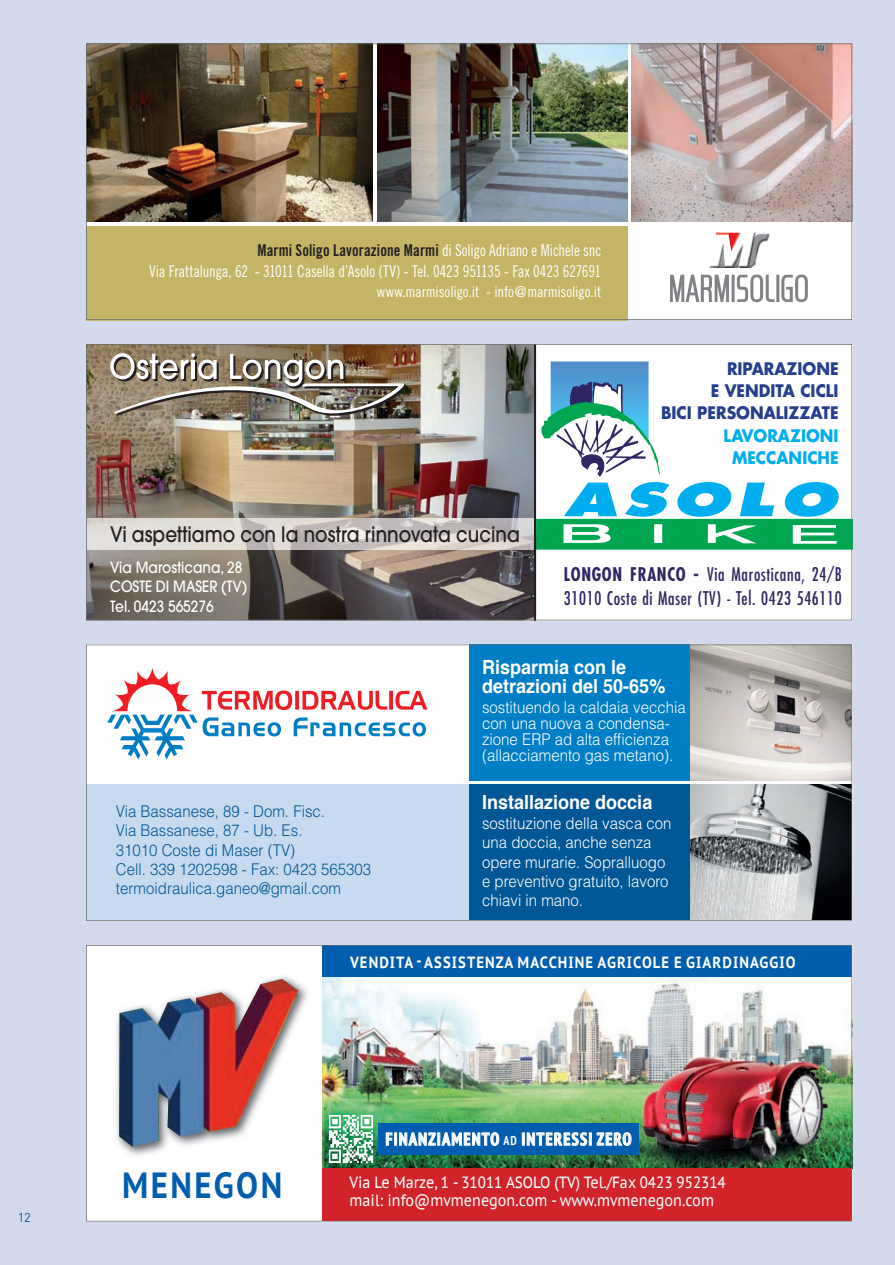
<style>
.page{position:relative;width:895px;height:1265px;background:#fff}
.page>*{position:absolute;margin:0;border:0;box-sizing:border-box;transform-origin:0 0}
.t1{font:700 36.3px "PT Sans Caption";letter-spacing:.08em;color:#015dad;scale:.83 1}
.t2{font:500 21.15px "Avant Garde";color:#231f20;scale:.88 1}
.t3{font:700 19.5px/19.5px "Helvetica";color:#fff;scale:.93 1}
.t4{font:condensed 18.45px/24.5px "Futura";letter-spacing:.04em;color:#302663;scale:.92 1}
.t5{font:700 condensed 17.55px "PT Sans";letter-spacing:.08em;color:#fff;scale:.93 1}
.t6{font:700 16.8px/22.2px "Futura";color:#253f8e;text-align:right;scale:.92 1}
.t7{font:700 16.8px/22.2px "Futura";color:#00aeef;text-align:center;scale:.92 1}
.t8{font:16.35px "Trade Gothic Cond Eighteen";letter-spacing:-.01em;color:#fff;scale:.92 1}
.t9{font:16.35px "Trade Gothic Bold Cond Twenty";letter-spacing:.01em;color:#231f20;scale:.92 1}
.t10{font:300 16.2px/19.5px "Helvetica";color:#fff;scale:.93 1}
.t11{font:300 16.2px/19.5px "Helvetica";color:#005795;scale:.93 1}
.t12{font:16.2px/17.9px "PT Sans Caption";color:#fff;scale:.85 1}
.t13{font:700 16.2px "PT Sans Caption";letter-spacing:.08em;color:#fff;scale:.83 1}
.t14{font:500 15.45px/19.5px "Avant Garde";color:#fff;scale:.88 1}
.t15{font:15px "Trade Gothic Cond Eighteen";letter-spacing:-.005em;color:#fff}
.t16{font:12.75px "DIN";color:#015aaa}
.s1{font-family:"Trade Gothic Cond Eighteen";color:#fff}
.s2{font-weight:700}
.s3{font-size:12.9px}
</style>
<div class="page">
<hr style="left:894px;top:0;width:1px;height:43px;background:#f58220">
<hr style="left:894px;top:945px;width:1px;height:320px;background:#d4daed">
<div style="left:0;top:0;width:894px;height:1265px;background:#d4daed"></div>
<svg style="left:86px;top:644px;width:765px;height:277px"></svg>
<img style="left:86px;top:43px;width:765px;height:277px">
<img style="left:86px;top:344px;width:765px;height:276px">
<img style="left:86px;top:945px;width:765px;height:276px">
<p class="t16" style="left:18px;top:1209px;width:14px">12</p>
<p class="t9" style="left:257px;top:240px;width:375px">Marmi Soligo Lavorazione Marmi <span class="s1">di Soligo Adriano e Michele snc</span></p>
<p class="t8" style="left:149px;top:262px;width:492px">Via Frattalunga, 62 - 31011 Casella d’Asolo (TV) - Tel. 0423 951135 - Fax 0423 627691</p>
<p class="t15" style="left:377px;top:282px;width:226px">www.marmisoligo.it - info@marmisoligo.it</p>
<p class="t6" style="left:660px;top:357px;width:194px">RIPARAZIONE<br>E VENDITA CICLI<br>BICI PERSONALIZZATE</p>
<p class="t7" style="left:723px;top:424px;width:126px">LAVORAZIONI<br>MECCANICHE</p>
<h2 class="t2" style="left:110px;top:522px;width:466px">Vi aspettiamo con la nostra rinnovata cucina</h2>
<p class="t14" style="left:110px;top:557px;width:157px">Via Marosticana, 28<br>COSTE DI MASER (TV)<br>Tel. 0423 565276</p>
<p class="t4" style="left:563px;top:561px;width:304px"><span class="s2">LONGON FRANCO -</span> Via Marosticana, 24/B<br>31010 Coste di Maser (TV) - Tel. 0423 546110</p>
<p class="t11" style="left:116px;top:800px;width:276px">Via Bassanese, 89 - Dom. Fisc.<br>Via Bassanese, 87 - Ub. Es.<br>31010 Coste di Maser (TV)<br>Cell. 339 1202598 - Fax: 0423 565303 termoidraulica.ganeo@gmail.com</p>
<p class="t3" style="left:482px;top:656px;width:198px">Risparmia con le detrazioni del 50-65%</p>
<p class="t10" style="left:482px;top:698px;width:220px;line-height:16.2px">sostituendo la caldaia vecchia con una nuova a condensa&shy;zione ERP ad alta efficienza (allacciamento gas metano).</p>
<p class="t3" style="left:482px;top:791px;width:184px">Installazione doccia</p>
<p class="t10" style="left:482px;top:813px;width:205px">sostituzione della vasca con una doccia, anche senza opere murarie. Sopralluogo e preventivo gratuito, lavoro chiavi in mano.</p>
<p class="t13" style="left:350px;top:951px;width:538px">VENDITA - ASSISTENZA MACCHINE AGRICOLE E GIARDINAGGIO</p>
<h1 class="t1" style="left:122px;top:1161px;width:194px">MENEGON</h1>
<p class="t5" style="left:385px;top:1127px;width:266px">FINANZIAMENTO <span class="s3">AD</span> INTERESSI ZERO</p>
<p class="t12" style="left:349px;top:1173px;width:444px">Via Le Marze, 1 - 31011 ASOLO (TV) Tel./Fax 0423 952314 mail: info@mvmenegon.com - www.mvmenegon.com</p>
</div>
